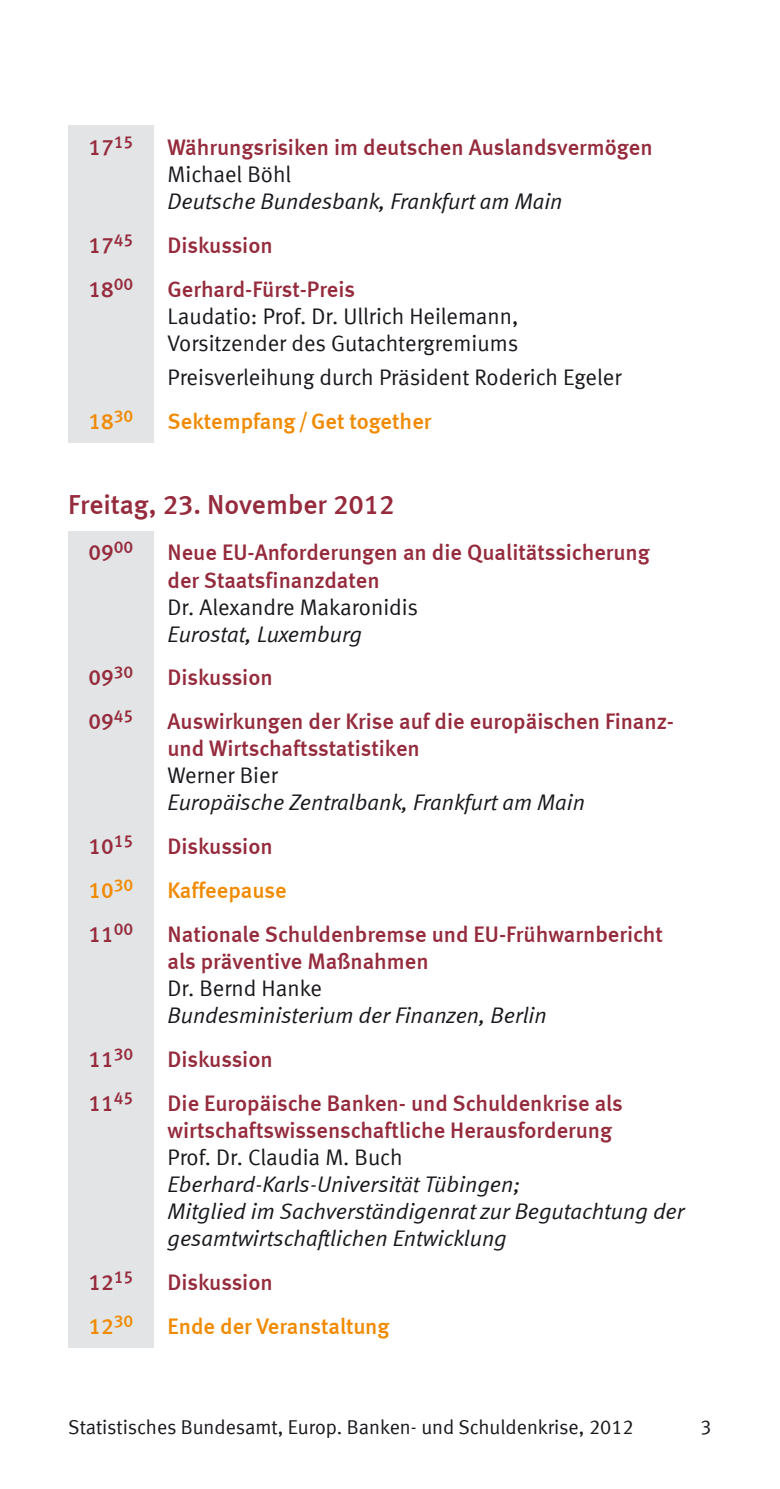
<style>
.page{position:relative;width:780px;height:1489px;background:#fff}
.page>*{position:absolute;margin:0;border:0;box-sizing:border-box;transform-origin:0 0}
.t1{font:27.5px "Meta Medium LF";color:#952b3d}
.t2{font:22.5px/27px "Meta Medium LF";color:#952b3d}
.t3{font:italic 22.5px/27px "Meta Normal LF";color:#1a171c}
.t4{font:22.5px/27px "Meta Normal LF";color:#1a171c}
.t5{font:22.5px "Meta Medium LF";color:#f08a00}
.t6{font:20px "Meta Normal LF";color:#1a171c}
.s1{font-family:"Meta Normal LF";color:#1a171c}
.s2{font-family:"Meta Normal LF";font-style:italic;color:#1a171c}
.s3{font-family:"Meta Medium LF";color:#952b3d}
</style>
<div class="page">
<div style="left:68px;top:125px;width:85px;height:98px;background:#e3e4e5"></div>
<div style="left:68px;top:223px;width:85px;height:44px;background:#e3e4e5"></div>
<div style="left:68px;top:267px;width:85px;height:132px;background:#e3e4e5"></div>
<div style="left:68px;top:399px;width:85px;height:44px;background:#e3e4e5"></div>
<div style="left:68px;top:530px;width:85px;height:125px;background:#e3e4e5"></div>
<div style="left:68px;top:655px;width:85px;height:44px;background:#e3e4e5"></div>
<div style="left:68px;top:699px;width:85px;height:125px;background:#e3e4e5"></div>
<div style="left:68px;top:824px;width:85px;height:44px;background:#e3e4e5"></div>
<div style="left:68px;top:868px;width:85px;height:44px;background:#e3e4e5"></div>
<div style="left:68px;top:912px;width:85px;height:125px;background:#e3e4e5"></div>
<div style="left:68px;top:1037px;width:85px;height:44px;background:#e3e4e5"></div>
<div style="left:68px;top:1081px;width:85px;height:179px;background:#e3e4e5"></div>
<div style="left:68px;top:1260px;width:85px;height:44px;background:#e3e4e5"></div>
<div style="left:68px;top:1304px;width:85px;height:44px;background:#e3e4e5"></div>
<p class="t2" style="left:88px;top:134px;width:46px">17<sup>15</sup></p>
<p class="t2" style="left:167px;top:134px;width:486px">Währungsrisiken im deutschen Auslandsvermögen<br><span class="s1">Michael Böhl<br></span><span class="s2">Deutsche Bundesbank, Frankfurt am Main</span></p>
<p class="t2" style="left:88px;top:232px;width:46px">17<sup>45</sup></p>
<p class="t2" style="left:167px;top:232px;width:107px">Diskussion</p>
<p class="t2" style="left:88px;top:276px;width:46px">18<sup>00</sup></p>
<p class="t4" style="left:167px;top:275px;width:352px"><span class="s3">Gerhard-Fürst-Preis<br></span>Laudatio: Prof. Dr. Ullrich Heilemann,<br>Vorsitzender des Gutachtergremiums</p>
<p class="t4" style="left:167px;top:364px;width:455px">Preisverleihung durch Präsident Roderich Egeler</p>
<p class="t5" style="left:88px;top:408px;width:46px">18<sup>30</sup></p>
<p class="t5" style="left:167px;top:408px;width:265px">Sektempfang / Get together</p>
<p class="t1" style="left:68px;top:488px;width:328px">Freitag, 23. November 2012</p>
<p class="t2" style="left:88px;top:539px;width:46px">09<sup>00</sup></p>
<p class="t2" style="left:167px;top:539px;width:483px">Neue EU-Anforderungen an die Qualitätssicherung der Staatsfinanzdaten</p>
<p class="t4" style="left:167px;top:593px;width:252px">Dr. Alexandre Makaronidis</p>
<p class="t3" style="left:167px;top:620px;width:196px">Eurostat, Luxemburg</p>
<p class="t2" style="left:88px;top:664px;width:46px">09<sup>30</sup></p>
<p class="t2" style="left:167px;top:664px;width:107px">Diskussion</p>
<p class="t2" style="left:88px;top:708px;width:46px">09<sup>45</sup></p>
<p class="t2" style="left:167px;top:708px;width:508px">Auswirkungen der Krise auf die europäischen Finanz&shy;und Wirtschaftsstatistiken</p>
<p class="t4" style="left:167px;top:761px;width:112px">Werner Bier</p>
<p class="t3" style="left:167px;top:788px;width:419px">Europäische Zentralbank, Frankfurt am Main</p>
<p class="t2" style="left:88px;top:832px;width:46px">10<sup>15</sup></p>
<p class="t2" style="left:167px;top:832px;width:107px">Diskussion</p>
<p class="t5" style="left:88px;top:877px;width:46px">10<sup>30</sup></p>
<p class="t5" style="left:167px;top:877px;width:121px">Kaffeepause</p>
<p class="t2" style="left:88px;top:920px;width:46px">11<sup>00</sup></p>
<p class="t2" style="left:167px;top:920px;width:497px">Nationale Schuldenbremse und EU-Frühwarnbericht als präventive Maßnahmen</p>
<p class="t4" style="left:167px;top:974px;width:156px">Dr. Bernd Hanke</p>
<p class="t3" style="left:167px;top:1001px;width:380px">Bundesministerium der Finanzen, Berlin</p>
<p class="t2" style="left:88px;top:1045px;width:46px">11<sup>30</sup></p>
<p class="t2" style="left:167px;top:1045px;width:107px">Diskussion</p>
<p class="t2" style="left:88px;top:1089px;width:46px">11<sup>45</sup></p>
<p class="t2" style="left:167px;top:1089px;width:457px">Die Europäische Banken- und Schuldenkrise als wirtschaftswissenschaftliche Herausforderung</p>
<p class="t4" style="left:167px;top:1143px;width:236px">Prof. Dr. Claudia M. Buch</p>
<p class="t3" style="left:167px;top:1170px;width:518px">Eberhard-Karls-Universität Tübingen;<br>Mitglied im Sachverständigenrat zur Begutachtung der gesamtwirtschaftlichen Entwicklung</p>
<p class="t2" style="left:88px;top:1268px;width:46px">12<sup>15</sup></p>
<p class="t2" style="left:167px;top:1268px;width:107px">Diskussion</p>
<p class="t5" style="left:88px;top:1313px;width:46px">12<sup>30</sup></p>
<p class="t5" style="left:167px;top:1313px;width:223px">Ende der Veranstaltung</p>
<p class="t6" style="left:68px;top:1414px;width:567px">Statistisches Bundesamt, Europ. Banken- und Schuldenkrise, 2012</p>
<p class="t6" style="left:700px;top:1414px;width:13px">3</p>
</div>
